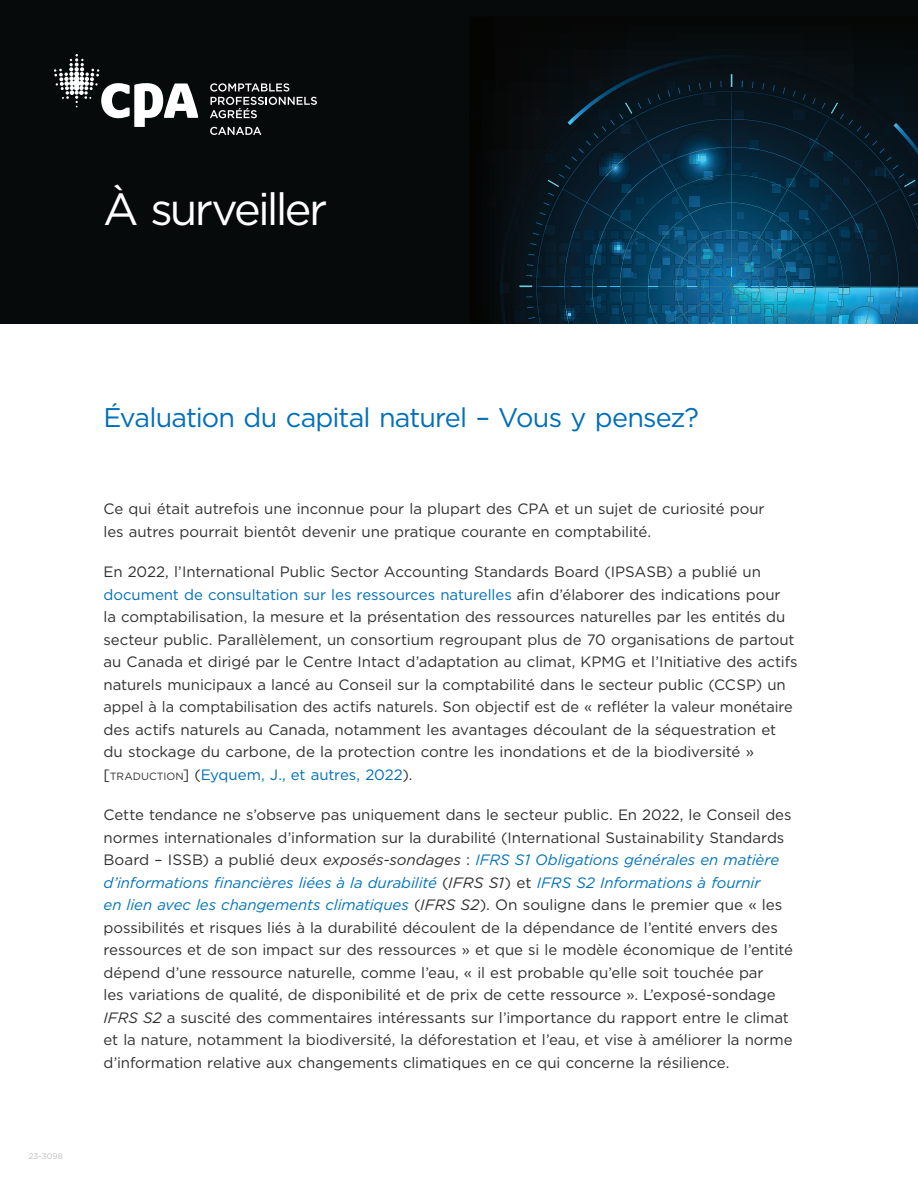
<style>
.page{position:relative;width:918px;height:1188px;background:#fff}
.page>*{position:absolute;margin:0;border:0;box-sizing:border-box;transform-origin:0 0}
.t1{font:45px "Gotham";letter-spacing:-.06em;color:#fff}
.t2{font:27px "Gotham";letter-spacing:-.03em;color:#006fba}
.body{font:15px/22.5px "Gotham";letter-spacing:-.005em;color:#312f30}
.t3{font:7.95px "Gotham";letter-spacing:.01em;color:#bcbdc0}
.s1{color:#006fba}
.s2{font-size:10.5px}
.s3{font-style:italic}
.s4{font-style:italic;color:#0073bc}
</style>
<div class="page">
<div style="left:0;top:0;width:918px;height:324px;background:#070a0b"></div>
<img style="left:666px;top:55px;width:128px;height:9px">
<div style="left:626px;top:64px;width:202px;height:10px;background:#091115"></div>
<svg style="left:500px;top:74px;width:418px;height:250px"></svg>
<svg style="left:210px;top:127px;width:51px;height:8px"></svg>
<svg style="left:54px;top:54px;width:144px;height:73px"></svg>
<svg style="left:210px;top:83px;width:107px;height:35px"></svg>
<h1 class="t1" style="left:103px;top:180px;width:226px">À surveiller</h1>
<p class="t3" style="left:29px;top:1151px;width:36px">23-3098</p>
<h2 class="t2" style="left:104px;top:400px;width:597px">Évaluation du capital naturel – Vous y pensez?</h2>
<p class="body" style="left:104px;top:497px;width:663px">Ce qui était autrefois une inconnue pour la plupart des CPA et un sujet de curiosité pour les autres pourrait bientôt devenir une pratique courante en comptabilité.</p>
<p class="body" style="left:104px;top:560px;width:696px">En 2022, l’International Public Sector Accounting Standards Board (IPSASB) a publié un <span class="s1">document de consultation sur les ressources naturelles</span> afin d’élaborer des indications pour<br>la comptabilisation, la mesure et la présentation des ressources naturelles par les entités du secteur public. Parallèlement, un consortium regroupant plus de 70 organisations de partout au Canada et dirigé par le Centre Intact d’adaptation au climat, KPMG et l’Initiative des actifs naturels municipaux a lancé au Conseil sur la comptabilité dans le secteur public (CCSP) un appel à la comptabilisation des actifs naturels. Son objectif est de « refléter la valeur monétaire des actifs naturels au Canada, notamment les avantages découlant de la séquestration et du stockage du carbone, de la protection contre les inondations et de la biodiversité » [<span class="s2">TRADUCTION</span>] (<span class="s1">Eyquem, J., et autres, 2022</span>).</p>
<p class="body" style="left:103px;top:803px;width:691px">Cette tendance ne s’observe pas uniquement dans le secteur public. En 2022, le Conseil des normes internationales d’information sur la durabilité (International Sustainability Standards Board – ISSB) a publié deux <span class="s3">exposés-sondages</span> : <span class="s4">IFRS S1 Obligations générales en matière d’informations financières liées à la durabilité</span> (<span class="s3">IFRS S1</span>) et <span class="s4">IFRS S2 Informations à fournir<br>en lien avec les changements climatiques</span> (<span class="s3">IFRS S2</span>). On souligne dans le premier que « les possibilités et risques liés à la durabilité découlent de la dépendance de l’entité envers des ressources et de son impact sur des ressources » et que si le modèle économique de l’entité dépend d’une ressource naturelle, comme l’eau, « il est probable qu’elle soit touchée par<br>les variations de qualité, de disponibilité et de prix de cette ressource ». L’exposé-sondage <span class="s3">IFRS S2</span> a suscité des commentaires intéressants sur l’importance du rapport entre le climat et la nature, notamment la biodiversité, la déforestation et l’eau, et vise à améliorer la norme d’information relative aux changements climatiques en ce qui concerne la résilience.</p>
</div>
